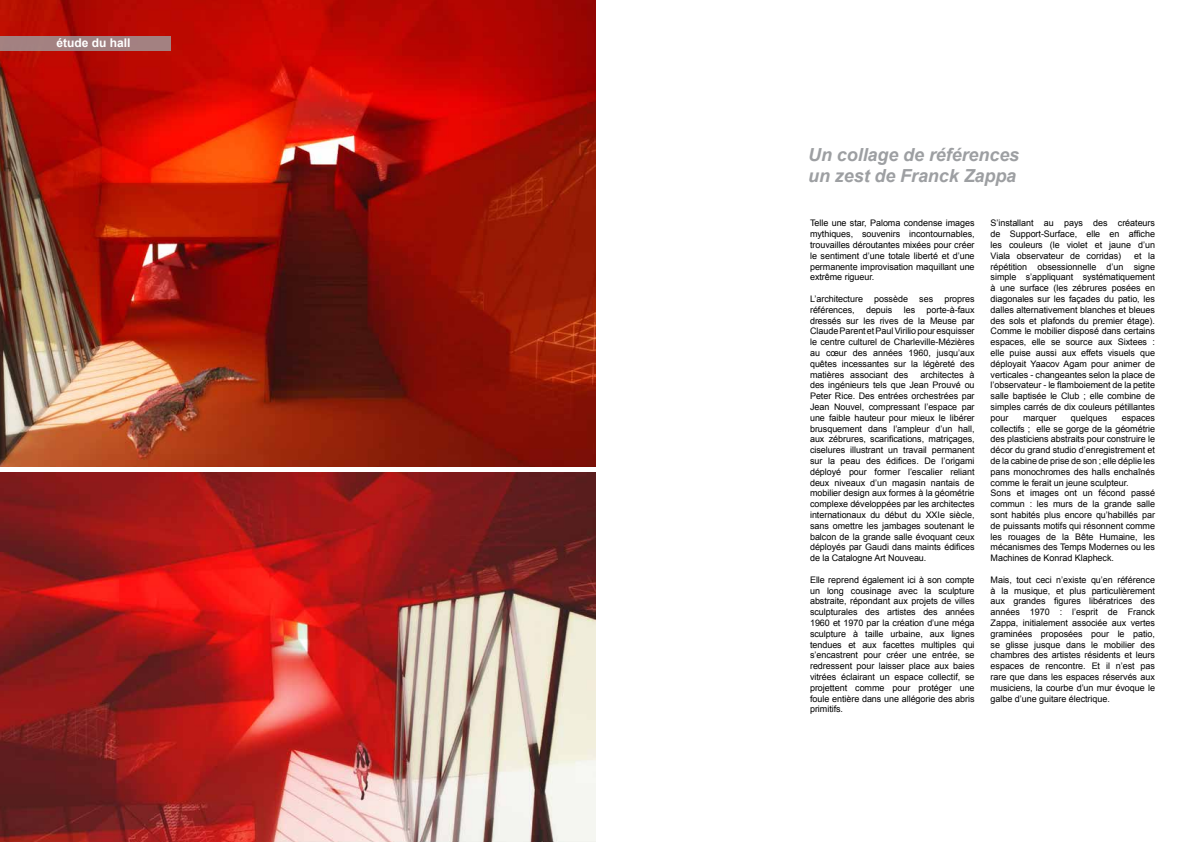
<style>
.page{position:relative;width:1191px;height:842px;background:#fff}
.page>*{position:absolute;margin:0;border:0;box-sizing:border-box;transform-origin:0 0}
.t1{font:italic 700 18px/21.6px "Arial";letter-spacing:-.005em;color:#9d9fa2}
.t2{font:700 12px "Arial";color:#fff}
.t3{font:9px/10.8px "Arial";letter-spacing:-.005em;color:#000;text-align:justify}
</style>
<div class="page">
<img style="left:0;top:473px;width:595px;height:369px">
<img style="left:0;top:0;width:595px;height:466px">
<div style="left:0;top:36px;width:171px;height:14px;background:#a38181"></div>
<h2 class="t2" style="left:56px;top:35px;width:76px">étude du hall</h2>
<h1 class="t1" style="left:808px;top:144px;width:213px">Un collage de références un zest de Franck Zappa</h1>
<p class="t3" style="left:810px;top:218px;width:166px">Telle une star, Paloma condense images mythiques, souvenirs incontournables, trouvailles déroutantes mixées pour créer le sentiment d’une totale liberté et d’une permanente improvisation maquillant une extrême rigueur.</p>
<p class="t3" style="left:810px;top:293px;width:166px">L’architecture possède ses propres références,</p>
<p class="t3" style="left:810px;top:304px;width:166px;text-indent:117px">porte-à-faux dressés sur les rives de la Meuse par Claude Parent et Paul Virilio pour esquisser le centre culturel de Charleville-Mézières au cœur des années 1960, jusqu’aux quêtes incessantes sur la légèreté des matières associant des</p>
<p class="t3" style="left:866px;top:304px;width:28px">depuis</p>
<p class="t3" style="left:903px;top:304px;width:13px">les</p>
<p class="t3" style="left:810px;top:369px;width:166px;text-indent:110px">architectes à des ingénieurs tels que Jean Prouvé ou Peter Rice. Des entrées orchestrées par Jean Nouvel, compressant l’espace par une faible hauteur pour mieux le libérer brusquement dans l’ampleur d’un hall, aux zébrures, scarifications, matriçages, ciselures illustrant un travail permanent sur la peau des édifices. De l’origami déployé pour former l’escalier reliant deux niveaux d’un magasin nantais de mobilier design aux formes à la géométrie complexe développées par les architectes internationaux du début du XXIe siècle, sans omettre les jambages soutenant le balcon de la grande salle évoquant ceux déployés par Gaudi dans maints édifices de la Catalogne Art Nouveau.</p>
<p class="t3" style="left:810px;top:574px;width:166px">Elle reprend également ici à son compte un long cousinage avec la sculpture abstraite, répondant aux projets de villes sculpturales des artistes des années 1960 et 1970 par la création d’une méga sculpture à taille urbaine, aux lignes tendues et aux facettes multiples qui s’encastrent pour créer une entrée, se redressent pour laisser place aux baies vitrées éclairant un espace collectif, se projettent comme pour protéger une foule entière dans une allégorie des abris primitifs.</p>
<p class="t3" style="left:990px;top:218px;width:166px">S’installant au pays des créateurs de Support-Surface, elle en affiche les couleurs (le violet et jaune d’un Viala observateur de corridas)</p>
<p class="t3" style="left:990px;top:250px;width:166px;text-indent:144px">et la répétition obsessionnelle d’un signe simple s’appliquant systématiquement à une surface (les zébrures posées en diagonales sur les façades du patio, les dalles alternativement blanches et bleues des sols et plafonds du premier étage).<br>Comme le mobilier disposé dans certains espaces, elle se source aux Sixtees : elle puise aussi aux effets visuels que déployait Yaacov Agam pour animer de verticales - changeantes selon la place de l’observateur - le flamboiement de la petite salle baptisée le Club ; elle combine de simples carrés de dix couleurs pétillantes pour</p>
<p class="t3" style="left:1023px;top:412px;width:35px">marquer</p>
<p class="t3" style="left:1071px;top:412px;width:38px">quelques</p>
<p class="t3" style="left:990px;top:412px;width:166px;text-align:left;text-indent:131px">espaces collectifs ; elle se gorge de la géométrie des plasticiens abstraits pour construire le décor du grand studio d’enregistrement et de la cabine de prise de son ; elle déplie les pans monochromes des halls enchaînés comme le ferait un jeune sculpteur.<br>Sons et images ont un fécond passé commun : les murs de la grande salle sont habités plus encore qu’habillés par de puissants motifs qui résonnent comme les rouages de la Bête Humaine, les mécanismes des Temps Modernes ou les Machines de Konrad Klapheck.</p>
<p class="t3" style="left:990px;top:574px;width:166px">Mais, tout ceci n’existe qu’en référence à la musique, et plus particulièrement aux grandes figures libératrices des années 1970 : l’esprit de Franck Zappa, initialement associée aux vertes graminées proposées pour le patio, se glisse jusque dans le mobilier des chambres des artistes résidents et leurs espaces de rencontre. Et il n’est pas rare que dans les espaces réservés aux musiciens, la courbe d’un mur évoque le galbe d’une guitare électrique.</p>
</div>
